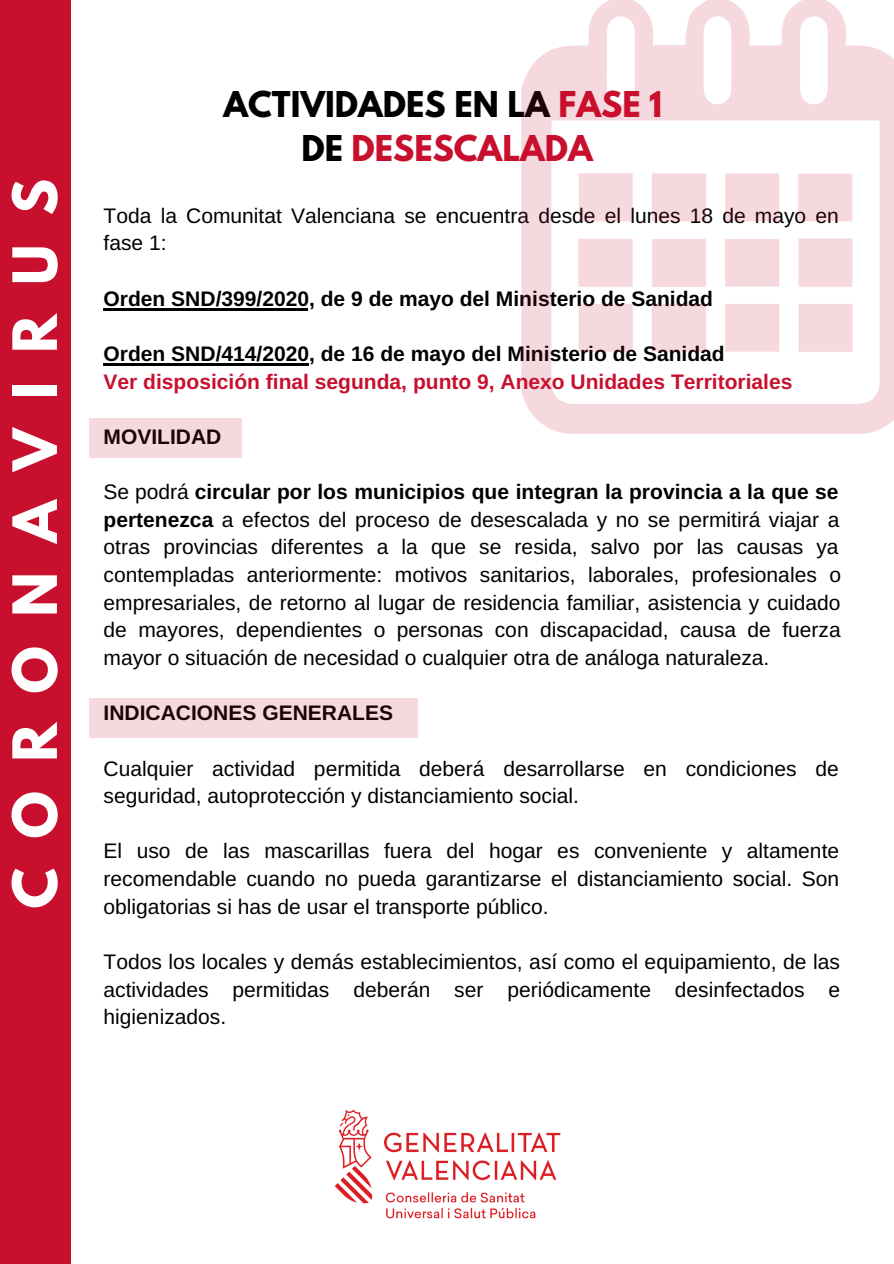
<style>
.page{position:relative;width:894px;height:1264px;background:#fff}
.page>*{position:absolute;margin:0;border:0;box-sizing:border-box;transform-origin:0 0}
.t1{font:700 54px "League Spartan";letter-spacing:.545em;color:#fff}
.t2{font:700 31.5px/44px "League Spartan";color:#000;text-align:center}
.t3{font:21px/27.6px "Arimo";color:#000;text-align:justify}
.t4{font:700 21px "Arimo";color:#000}
.t5{font:700 21px "Arimo";color:#c8102e}
.s1{color:#c8102e}
.s2{font-weight:700}
</style>
<div class="page">
<div style="left:0;top:0;width:71px;height:1263px;background:#c8102e"></div>
<hr style="left:103px;top:308px;width:212px;height:3px;background:#000">
<hr style="left:103px;top:363px;width:206px;height:3px;background:#000">
<img style="left:335px;top:1109px;width:226px;height:110px">
<div style="left:89px;top:418px;width:153px;height:39px;background:#f6d9de"></div>
<img style="left:521px;top:0;width:372px;height:433px">
<div style="left:89px;top:698px;width:328px;height:40px;background:#f6d9de"></div>
<h1 class="t1" style="left:8px;top:908px;width:731px;rotate:-90deg">CORONAVIRUS</h1>
<h2 class="t2" style="left:223px;top:86px;width:440px">ACTIVIDADES EN LA <span class="s1">FASE 1<br></span>DE <span class="s1">DESESCALADA</span></h2>
<p class="t3" style="left:103px;top:202px;width:736px">Toda la Comunitat Valenciana se encuentra desde el lunes 18 de mayo en fase 1:</p>
<p class="t4" style="left:103px;top:286px;width:611px">Orden SND/399/2020, de 9 de mayo del Ministerio de Sanidad</p>
<p class="t4" style="left:103px;top:342px;width:622px">Orden SND/414/2020, de 16 de mayo del Ministerio de Sanidad</p>
<p class="t5" style="left:103px;top:369px;width:690px">Ver disposición final segunda, punto 9, Anexo Unidades Territoriales</p>
<p class="t4" style="left:103px;top:425px;width:119px">MOVILIDAD</p>
<p class="t3" style="left:103px;top:478px;width:738px">Se podrá <span class="s2">circular por los municipios que integran la provincia a la que se pertenezca</span> a efectos del proceso de desescalada y no se permitirá viajar a otras provincias diferentes a la que se resida, salvo por las causas ya contempladas anteriormente: motivos sanitarios, laborales, profesionales o empresariales, de retorno al lugar de residencia familiar, asistencia y cuidado de mayores, dependientes o personas con discapacidad, causa de fuerza mayor o situación de necesidad o cualquier otra de análoga naturaleza.</p>
<p class="t4" style="left:103px;top:701px;width:291px">INDICACIONES GENERALES</p>
<p class="t3" style="left:103px;top:754px;width:736px">Cualquier actividad permitida deberá desarrollarse en condiciones de seguridad, autoprotección y distanciamiento social.</p>
<p class="t3" style="left:103px;top:837px;width:737px">El uso de las mascarillas fuera del hogar es conveniente y altamente recomendable cuando no pueda garantizarse el distanciamiento social. Son obligatorias si has de usar el transporte público.</p>
<p class="t3" style="left:103px;top:947px;width:737px">Todos los locales y demás establecimientos, así como el equipamiento, de las actividades permitidas deberán ser periódicamente desinfectados e higienizados.</p>
</div>
